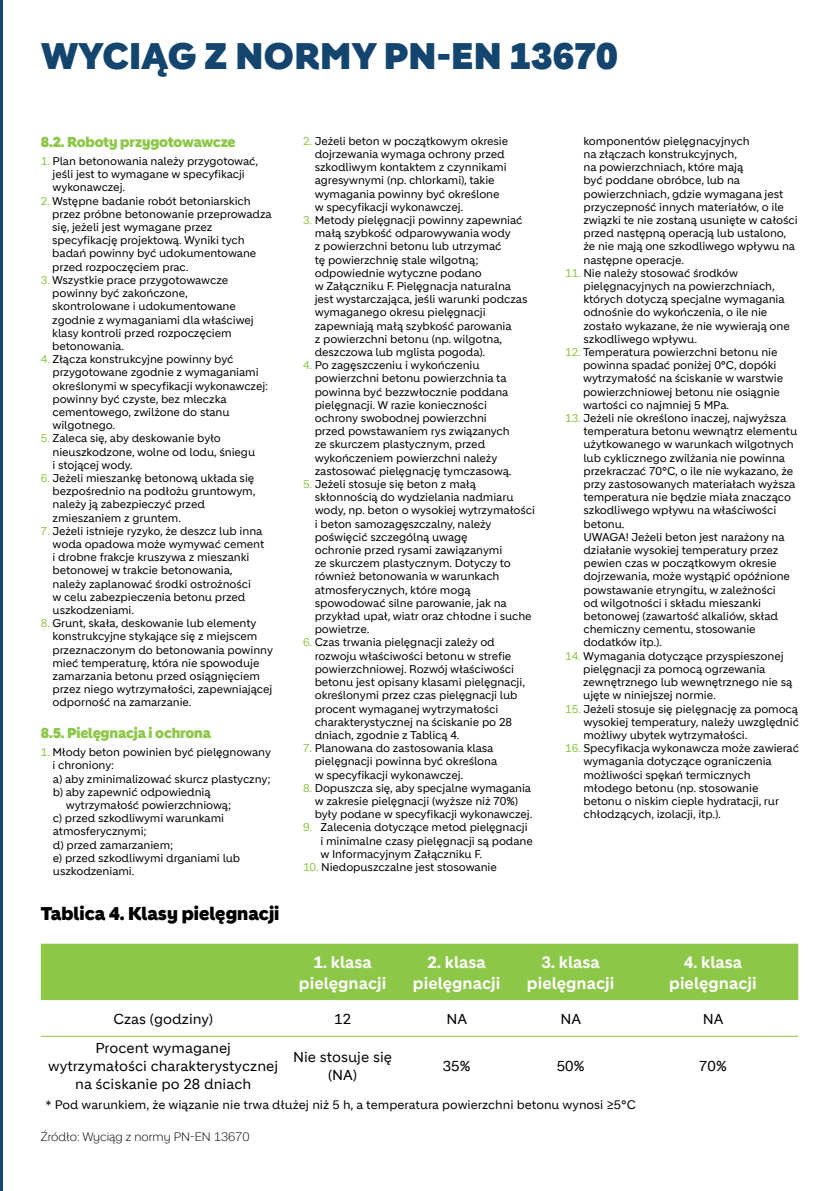
<style>
.page{position:relative;width:840px;height:1191px;background:#fff}
.page>*{position:absolute;margin:0;border:0;box-sizing:border-box;transform-origin:0 0}
.t1{font:900 36px "Holcim Headline";letter-spacing:.01em;color:#14456f}
.t2{font:900 18px "Holcim Headline";color:#000}
.t3{font:700 16px/20.8px "Holcim";color:#fff;text-align:center}
.t4{font:14px/18.2px "Holcim";color:#000;text-align:center}
.t5{font:900 14px "Holcim Headline";letter-spacing:-.01em;color:#8cc747}
.t6{font:12px "Holcim";color:#000}
.t7{font:300 12px "Holcim Headline";color:#000}
.t8{font:11px/13.2px "Holcim";letter-spacing:-.01em;color:#000}
.s1{color:#8cc747}
</style>
<div class="page">
<hr style="left:0;top:0;width:3px;height:1191px;background:#14456f">
<div style="left:41px;top:943px;width:756px;height:57px;background:#8cc747"></div>
<hr style="left:41px;top:1035px;width:244px;height:1px;background:#8cc747">
<hr style="left:285px;top:1035px;width:114px;height:1px;background:#8cc747">
<hr style="left:399px;top:1035px;width:114px;height:1px;background:#8cc747">
<hr style="left:513px;top:1035px;width:114px;height:1px;background:#8cc747">
<hr style="left:627px;top:1035px;width:170px;height:1px;background:#8cc747">
<h1 class="t1" style="left:41px;top:35px;width:578px">WYCIĄG Z NORMY PN-EN 13670</h1>
<p class="t5" style="left:41px;top:134px;width:196px">8.2. Roboty przygotowawcze</p>
<p class="t8" style="left:52px;top:155px;width:207px;text-indent:-12px"><span class="s1">1.</span> Plan betonowania należy przygotować, jeśli jest to wymagane w specyfikacji wykonawczej.</p>
<p class="t8" style="left:52px;top:194px;width:221px;text-indent:-11px"><span class="s1">2.</span> Wstępne badanie robót betoniarskich przez próbne betonowanie przeprowadza się, jeżeli jest wymagane przez specyfikację projektową. Wyniki tych badań powinny być udokumentowane przed rozpoczęciem prac.</p>
<p class="t8" style="left:52px;top:273px;width:203px;text-indent:-11px"><span class="s1">3.</span> Wszystkie prace przygotowawcze powinny być zakończone, skontrolowane i udokumentowane zgodnie z wymaganiami dla właściwej klasy kontroli przed rozpoczęciem betonowania.</p>
<p class="t8" style="left:52px;top:353px;width:217px;text-indent:-12px"><span class="s1">4.</span> Złącza konstrukcyjne powinny być przygotowane zgodnie z wymaganiami określonymi w specyfikacji wykonawczej: powinny być czyste, bez mleczka cementowego, zwilżone do stanu wilgotnego.</p>
<p class="t8" style="left:52px;top:432px;width:204px;text-indent:-12px"><span class="s1">5.</span> Zaleca się, aby deskowanie było nieuszkodzone, wolne od lodu, śniegu i stojącej wody.</p>
<p class="t8" style="left:52px;top:471px;width:204px;text-indent:-12px"><span class="s1">6.</span> Jeżeli mieszankę betonową układa się bezpośrednio na podłożu gruntowym, należy ją zabezpieczyć przed zmieszaniem z gruntem.</p>
<p class="t8" style="left:52px;top:524px;width:213px;text-indent:-12px"><span class="s1">7.</span> Jeżeli istnieje ryzyko, że deszcz lub inna woda opadowa może wymywać cement i drobne frakcje kruszywa z mieszanki betonowej w trakcie betonowania, należy zaplanować środki ostrożności<br>w celu zabezpieczenia betonu przed uszkodzeniami.</p>
<p class="t8" style="left:52px;top:617px;width:222px;text-indent:-12px"><span class="s1">8.</span> Grunt, skała, deskowanie lub elementy konstrukcyjne stykające się z miejscem przeznaczonym do betonowania powinny mieć temperaturę, która nie spowoduje zamarzania betonu przed osiągnięciem przez niego wytrzymałości, zapewniającej odporność na zamarzanie.</p>
<p class="t5" style="left:41px;top:725px;width:171px">8.5. Pielęgnacja i ochrona</p>
<p class="t8" style="left:41px;top:746px;width:231px"><span class="s1">1.</span> Młody beton powinien być pielęgnowany</p>
<p class="t8" style="left:52px;top:759px;width:63px">i chroniony:</p>
<p class="t8" style="left:53px;top:772px;width:219px">a) aby zminimalizować skurcz plastyczny;</p>
<p class="t8" style="left:53px;top:785px;width:159px">b) aby zapewnić odpowiednią</p>
<p class="t8" style="left:66px;top:798px;width:167px">wytrzymałość powierzchniową;</p>
<p class="t8" style="left:53px;top:812px;width:173px">c) przed szkodliwymi warunkami</p>
<p class="t8" style="left:53px;top:825px;width:95px">atmosferycznymi;</p>
<p class="t8" style="left:53px;top:838px;width:122px">d) przed zamarzaniem;</p>
<p class="t8" style="left:53px;top:851px;width:189px">e) przed szkodliwymi drganiami lub</p>
<p class="t8" style="left:53px;top:864px;width:83px">uszkodzeniami.</p>
<h2 class="t2" style="left:41px;top:903px;width:240px">Tablica 4. Klasy pielęgnacji</h2>
<p class="t8" style="left:314px;top:134px;width:195px;text-indent:-12px"><span class="s1">2.</span> Jeżeli beton w początkowym okresie dojrzewania wymaga ochrony przed szkodliwym kontaktem z czynnikami agresywnymi (np. chlorkami), takie wymagania powinny być określone w specyfikacji wykonawczej.</p>
<p class="t8" style="left:314px;top:213px;width:214px;text-indent:-12px"><span class="s1">3.</span> Metody pielęgnacji powinny zapewniać małą szybkość odparowywania wody<br>z powierzchni betonu lub utrzymać<br>tę powierzchnię stale wilgotną; odpowiednie wytyczne podano<br>w Załączniku F. Pielęgnacja naturalna jest wystarczająca, jeśli warunki podczas wymaganego okresu pielęgnacji zapewniają małą szybkość parowania<br>z powierzchni betonu (np. wilgotna, deszczowa lub mglista pogoda).</p>
<p class="t8" style="left:314px;top:359px;width:198px;text-indent:-12px"><span class="s1">4.</span> Po zagęszczeniu i wykończeniu powierzchni betonu powierzchnia ta powinna być bezzwłocznie poddana pielęgnacji. W razie konieczności ochrony swobodnej powierzchni przed powstawaniem rys związanych ze skurczem plastycznym, przed wykończeniem powierzchni należy zastosować pielęgnację tymczasową.</p>
<p class="t8" style="left:314px;top:477px;width:221px;text-indent:-12px"><span class="s1">5.</span> Jeżeli stosuje się beton z małą skłonnością do wydzielania nadmiaru wody, np. beton o wysokiej wytrzymałości i beton samozagęszczalny, należy poświęcić szczególną uwagę<br>ochronie przed rysami zawiązanymi<br>ze skurczem plastycznym. Dotyczy to również betonowania w warunkach atmosferycznych, które mogą spowodować silne parowanie, jak na przykład upał, wiatr oraz chłodne i suche powietrze.</p>
<p class="t8" style="left:314px;top:636px;width:212px;text-indent:-12px"><span class="s1">6.</span> Czas trwania pielęgnacji zależy od rozwoju właściwości betonu w strefie powierzchniowej. Rozwój właściwości betonu jest opisany klasami pielęgnacji, określonymi przez czas pielęgnacji lub procent wymaganej wytrzymałości charakterystycznej na ściskanie po 28 dniach, zgodnie z Tablicą 4.</p>
<p class="t8" style="left:314px;top:741px;width:184px;text-indent:-12px"><span class="s1">7.</span> Planowana do zastosowania klasa pielęgnacji powinna być określona w specyfikacji wykonawczej.</p>
<p class="t8" style="left:314px;top:781px;width:219px;text-indent:-12px"><span class="s1">8.</span> Dopuszcza się, aby specjalne wymagania w zakresie pielęgnacji (wyższe niż 70%) były podane w specyfikacji wykonawczej.</p>
<p class="t8" style="left:320px;top:821px;width:214px;text-indent:-17px"><span class="s1">9.</span> Zalecenia dotyczące metod pielęgnacji i minimalne czasy pielęgnacji są podane w Informacyjnym Załączniku F.</p>
<p class="t8" style="left:303px;top:860px;width:195px"><span class="s1">10.</span> Niedopuszczalne jest stosowanie</p>
<p class="t8" style="left:583px;top:134px;width:215px">komponentów pielęgnacyjnych<br>na złączach konstrukcyjnych,<br>na powierzchniach, które mają<br>być poddane obróbce, lub na powierzchniach, gdzie wymagana jest przyczepność innych materiałów, o ile związki te nie zostaną usunięte w całości przed następną operacją lub ustalono, że nie mają one szkodliwego wpływu na następne operacje.</p>
<p class="t8" style="left:583px;top:266px;width:208px;text-indent:-18px"><span class="s1">11.</span> Nie należy stosować środków pielęgnacyjnych na powierzchniach, których dotyczą specjalne wymagania odnośnie do wykończenia, o ile nie zostało wykazane, że nie wywierają one szkodliwego wpływu.</p>
<p class="t8" style="left:582px;top:345px;width:201px;text-indent:-18px"><span class="s1">12.</span> Temperatura powierzchni betonu nie powinna spadać poniżej 0°C, dopóki wytrzymałość na ściskanie w warstwie powierzchniowej betonu nie osiągnie wartości co najmniej 5 MPa.</p>
<p class="t8" style="left:583px;top:411px;width:215px;text-indent:-18px"><span class="s1">13.</span> Jeżeli nie określono inaczej, najwyższa temperatura betonu wewnątrz elementu użytkowanego w warunkach wilgotnych lub cyklicznego zwilżania nie powinna przekraczać 70°C, o ile nie wykazano, że przy zastosowanych materiałach wyższa temperatura nie będzie miała znacząco szkodliwego wpływu na właściwości betonu.<br>UWAGA! Jeżeli beton jest narażony na działanie wysokiej temperatury przez pewien czas w początkowym okresie dojrzewania, może wystąpić opóźnione powstawanie etryngitu, w zależności<br>od wilgotności i składu mieszanki betonowej (zawartość alkaliów, skład chemiczny cementu, stosowanie dodatków itp.).</p>
<p class="t8" style="left:583px;top:649px;width:210px;text-indent:-18px"><span class="s1">14.</span> Wymagania dotyczące przyspieszonej pielęgnacji za pomocą ogrzewania zewnętrznego lub wewnętrznego nie są ujęte w niniejszej normie.</p>
<p class="t8" style="left:583px;top:702px;width:217px;text-align:justify;text-indent:-18px"><span class="s1">15.</span> Jeżeli stosuje się pielęgnację za pomocą wysokiej temperatury, należy uwzględnić możliwy ubytek wytrzymałości.</p>
<p class="t8" style="left:583px;top:741px;width:217px;text-indent:-18px"><span class="s1">16.</span> Specyfikacja wykonawcza może zawierać wymagania dotyczące ograniczenia możliwości spękań termicznych młodego betonu (np. stosowanie betonu o niskim cieple hydratacji, rur chłodzących, izolacji, itp.).</p>
<h3 class="t3" style="left:299px;top:951px;width:89px">1. klasa pielęgnacji</h3>
<h3 class="t3" style="left:412px;top:951px;width:89px">2. klasa pielęgnacji</h3>
<h3 class="t3" style="left:526px;top:951px;width:89px">3. klasa pielęgnacji</h3>
<h3 class="t3" style="left:668px;top:951px;width:89px">4. klasa pielęgnacji</h3>
<p class="t4" style="left:113px;top:1009px;width:101px">Czas (godziny)</p>
<p class="t4" style="left:334px;top:1009px;width:18px">12</p>
<p class="t4" style="left:446px;top:1009px;width:22px">NA</p>
<p class="t4" style="left:560px;top:1009px;width:22px">NA</p>
<p class="t4" style="left:702px;top:1009px;width:22px">NA</p>
<p class="t4" style="left:48px;top:1038px;width:231px">Procent wymaganej wytrzymałości charakterystycznej na ściskanie po 28 dniach</p>
<p class="t4" style="left:293px;top:1048px;width:100px">Nie stosuje się (NA)</p>
<p class="t4" style="left:442px;top:1057px;width:29px">35%</p>
<p class="t4" style="left:556px;top:1057px;width:29px">50%</p>
<p class="t4" style="left:698px;top:1057px;width:29px">70%</p>
<p class="t6" style="left:46px;top:1098px;width:591px">* Pod warunkiem, że wiązanie nie trwa dłużej niż 5 h, a temperatura powierzchni betonu wynosi ≥5°C</p>
<p class="t7" style="left:41px;top:1130px;width:210px">Źródło: Wyciąg z normy PN-EN 13670</p>
</div>
